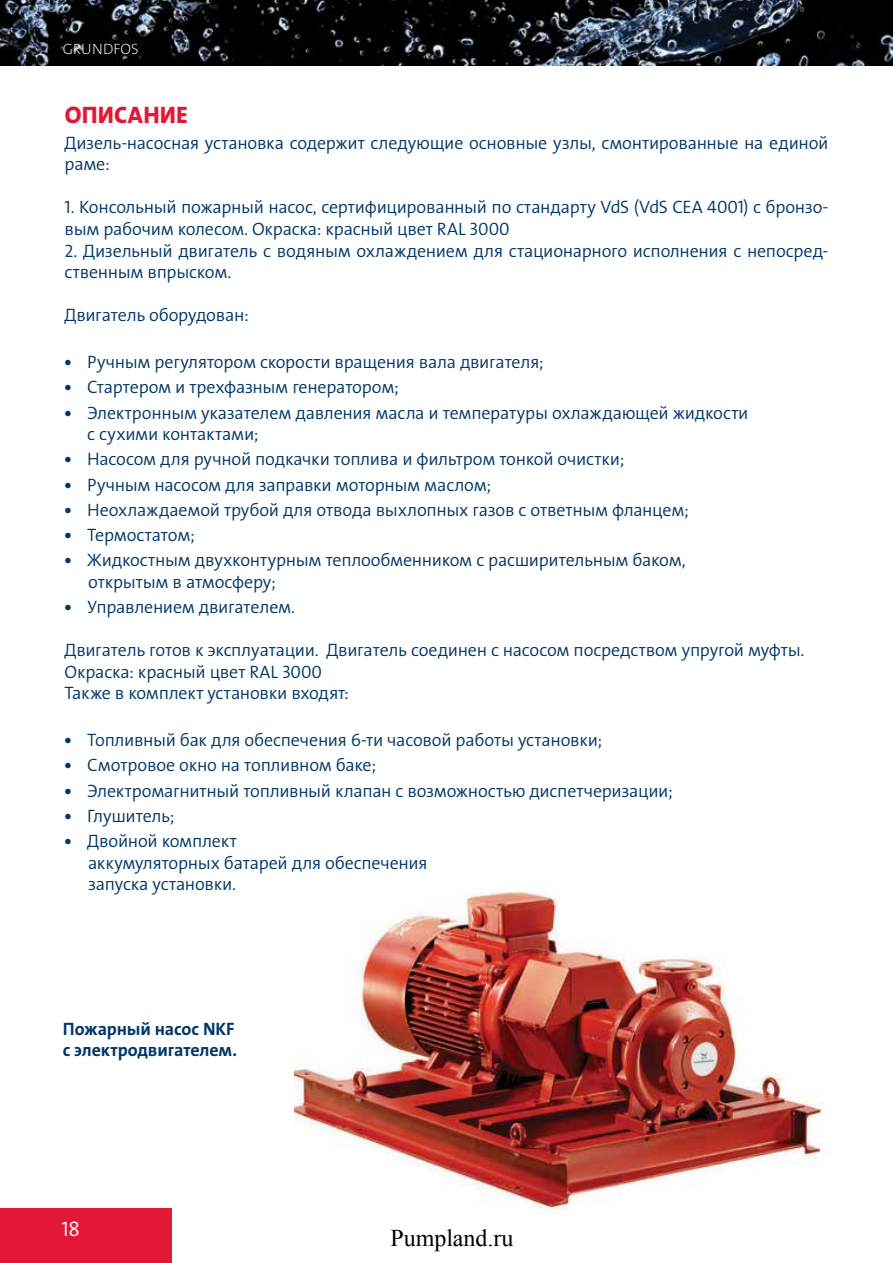
<style>
.page{position:relative;width:893px;height:1263px;background:#fff}
.page>*{position:absolute;margin:0;border:0;box-sizing:border-box;transform-origin:0 0}
.t1{font:24px "Times New Roman";color:#000}
.t2{font:24px "Grundfos The Sans V2 OT 8 XB";color:#e31837}
.t3{font:21px "Grundfos The Sans V2 OT 4 SL";color:#fff}
.t4{font:18px/21.6px "Grundfos The Sans V2 OT 4 SL";letter-spacing:-.015em;color:#003768}
.t5{font:18px/21px "Grundfos The Sans V2 OT 7 B";letter-spacing:-.01em;color:#003768}
.t6{font:15px "Grundfos The Sans V2 OT 2 XL";color:#fff}
.s1{font-family:"Myriad Pro";font-weight:700;font-size:21px}
</style>
<div class="page">
<svg style="left:0;top:0;width:893px;height:65px;background:#191c21"></svg>
<div style="left:0;top:1209px;width:171px;height:54px;background:#e31837"></div>
<hr style="left:891px;top:0;width:2px;height:31px;background:#000">
<img style="left:294px;top:889px;width:534px;height:324px">
<p class="t6" style="left:63px;top:40px;width:77px">GRUNDFOS</p>
<h1 class="t2" style="left:65px;top:99px;width:33px">Описание</h1>
<p class="t4" style="left:65px;top:132px;width:765px">Дизель-насосная установка содержит следующие основные узлы, смонтированные на единой раме:</p>
<p class="t4" style="left:65px;top:197px;width:765px">1. Консольный пожарный насос, сертифицированный по стандарту VdS (VdS CEA 4001) с бронзо&shy;вым рабочим колесом. Окраска: красный цвет RAL 3000</p>
<p class="t4" style="left:65px;top:240px;width:765px">2. Дизельный двигатель с водяным охлаждением для стационарного исполнения с непосред&shy;ственным впрыском.</p>
<p class="t4" style="left:65px;top:305px;width:186px">Двигатель оборудован:</p>
<p class="t4" style="left:65px;top:351px;width:481px"><span class="s1">•</span> Ручным регулятором скорости вращения вала двигателя;</p>
<p class="t4" style="left:65px;top:377px;width:336px"><span class="s1">•</span> Стартером и трехфазным генератором;</p>
<p class="t4" style="left:87px;top:402px;width:663px;text-indent:-23px"><span class="s1">•</span> Электронным указателем давления масла и температуры охлаждающей жидкости с сухими контактами;</p>
<p class="t4" style="left:65px;top:449px;width:561px"><span class="s1">•</span> Насосом для ручной подкачки топлива и фильтром тонкой очистки;</p>
<p class="t4" style="left:65px;top:474px;width:428px"><span class="s1">•</span> Ручным насосом для заправки моторным маслом;</p>
<p class="t4" style="left:65px;top:499px;width:626px"><span class="s1">•</span> Неохлаждаемой трубой для отвода выхлопных газов с ответным фланцем;</p>
<p class="t4" style="left:65px;top:524px;width:132px"><span class="s1">•</span> Термостатом;</p>
<p class="t4" style="left:88px;top:549px;width:599px;text-indent:-24px"><span class="s1">•</span> Жидкостным двухконтурным теплообменником с расширительным баком, открытым в атмосферу;</p>
<p class="t4" style="left:65px;top:596px;width:232px"><span class="s1">•</span> Управлением двигателем.</p>
<p class="t4" style="left:65px;top:639px;width:741px">Двигатель готов к эксплуатации. Двигатель соединен с насосом посредством упругой муфты.<br>Окраска: красный цвет RAL 3000<br>Также в комплект установки входят:</p>
<p class="t4" style="left:65px;top:729px;width:539px"><span class="s1">•</span> Топливный бак для обеспечения 6-ти часовой работы установки;</p>
<p class="t4" style="left:65px;top:755px;width:313px"><span class="s1">•</span> Смотровое окно на топливном баке;</p>
<p class="t4" style="left:65px;top:780px;width:610px"><span class="s1">•</span> Электромагнитный топливный клапан с возможностью диспетчеризации;</p>
<p class="t4" style="left:65px;top:805px;width:112px"><span class="s1">•</span> Глушитель;</p>
<p class="t4" style="left:88px;top:830px;width:341px;text-indent:-24px"><span class="s1">•</span> Двойной комплект<br>аккумуляторных батарей для обеспечения запуска установки.</p>
<p class="t5" style="left:63px;top:1018px;width:176px">пожарный насос NKF с электродвигателем.</p>
<p class="t3" style="left:62px;top:1215px;width:20px">18</p>
<h1 class="t1" style="left:390px;top:1226px;width:125px">Pumpland.ru</h1>
</div>
